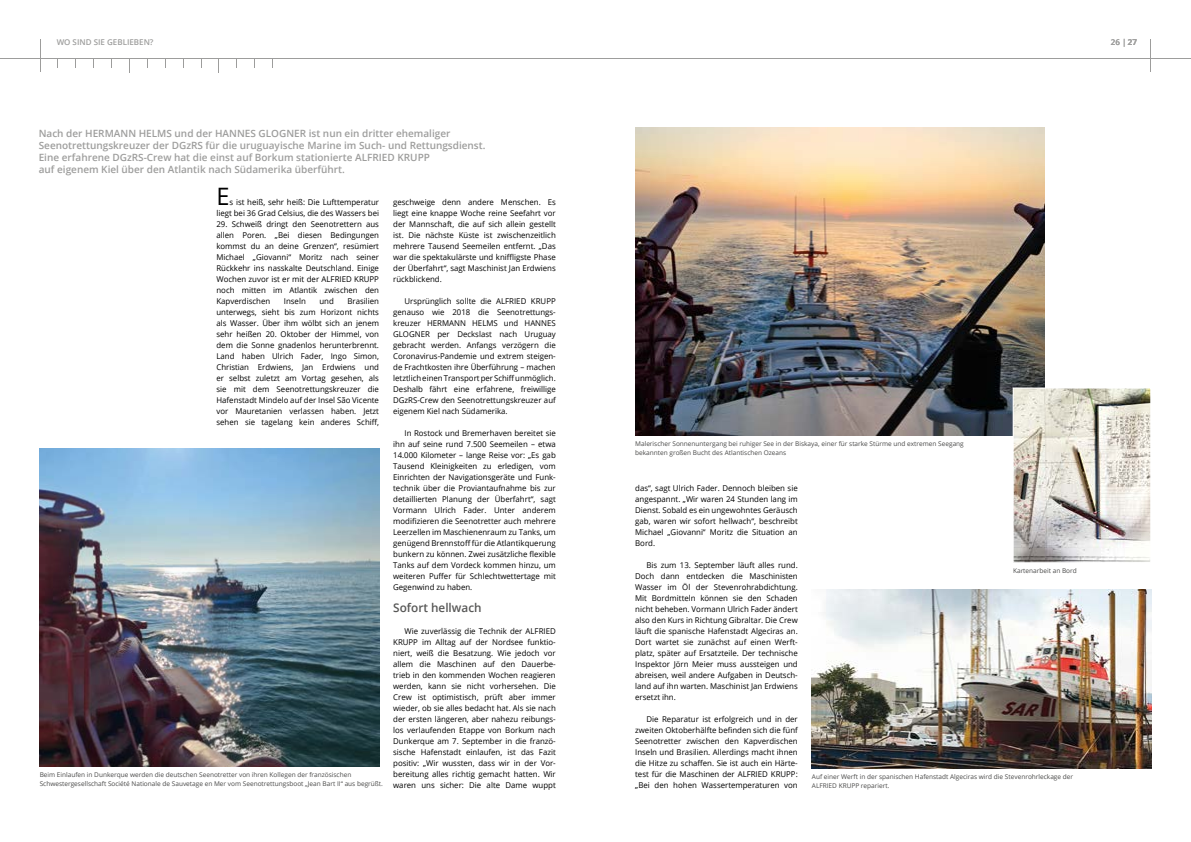
<style>
.page{position:relative;width:1191px;height:842px;background:#fff}
.page>*{position:absolute;margin:0;border:0;box-sizing:border-box;transform-origin:0 0}
.t1{font:24px "Open Sans";color:#000}
.t2{font:600 12px "Open Sans";color:#575756}
.t3{font:600 10px/12px "Open Sans";color:#9d9d9c}
.t4{font:8px/11px "Open Sans";color:#000;text-align:justify}
.t5{font:600 8px "Open Sans";color:#9d9d9c}
.t6{font:6.5px/9px "Open Sans";color:#4a4a49}
</style>
<div class="page">
<hr style="left:40px;top:40px;width:1px;height:32px;background:#9d9d9c">
<hr style="left:1150px;top:40px;width:1px;height:32px;background:#9d9d9c">
<svg style="left:129px;top:60px;width:1px;height:12px"></svg>
<hr style="left:0;top:59px;width:1191px;height:1px;background:#9d9d9c">
<img style="left:812px;top:590px;width:339px;height:179px">
<img style="left:635px;top:128px;width:409px;height:308px">
<img style="left:40px;top:448px;width:339px;height:318px">
<img style="left:1015px;top:390px;width:133px;height:170px">
<div style="left:1013px;top:388px;width:137px;height:174px;border:1px solid #fff"></div>
<p class="t5" style="left:1110px;top:37px;width:28px">26 | 27</p>
<p class="t5" style="left:57px;top:37px;width:98px">WO SIND SIE GEBLIEBEN?</p>
<p class="t5" style="left:1115px;top:37px;width:6px">7</p>
<p class="t5" style="left:57px;top:37px;width:89px">KAPITELBEZEICHNUNG</p>
<p class="t3" style="left:39px;top:127px;width:448px">Nach der HERMANN HELMS und der HANNES GLOGNER ist nun ein dritter ehemaliger Seenotrettungskreuzer der DGzRS für die uruguayische Marine im Such- und Rettungsdienst.<br>Eine erfahrene DGzRS-Crew hat die einst auf Borkum stationierte ALFRIED KRUPP<br>auf eigenem Kiel über den Atlantik nach Südamerika überführt.</p>
<h1 class="t1" style="left:216px;top:180px;width:15px">E</h1>
<p class="t4" style="left:216px;top:196px;width:164px;text-align:right">s ist heiß, sehr heiß: Die Lufttemperatur liegt bei 36 Grad Celsius, die des Wassers bei</p>
<p class="t4" style="left:216px;top:218px;width:164px">29. Schweiß dringt den Seenotrettern aus allen Poren. „Bei diesen Bedingungen kommst du an deine Grenzen“, resümiert Michael „Giovanni“ Moritz nach seiner Rückkehr ins nasskalte Deutschland. Einige Wochen zuvor ist er mit der ALFRIED KRUPP noch mitten im Atlantik zwischen den Kapverdischen</p>
<p class="t4" style="left:216px;top:295px;width:164px;text-indent:131px">Brasilien unterwegs, sieht bis zum Horizont nichts als Wasser. Über ihm wölbt sich an jenem sehr heißen 20. Oktober der Himmel, von dem die Sonne gnadenlos herunterbrennt.<br>Land haben Ulrich Fader, Ingo Simon, Christian Erdwiens, Jan Erdwiens und er selbst zuletzt am Vortag gesehen, als sie mit dem Seenotrettungskreuzer die Hafenstadt Mindelo auf der Insel São Vicente vor Mauretanien verlassen haben. Jetzt sehen sie tagelang kein anderes Schiff,</p>
<p class="t4" style="left:284px;top:295px;width:23px">Inseln</p>
<p class="t4" style="left:319px;top:295px;width:16px">und</p>
<p class="t6" style="left:40px;top:770px;width:345px">Beim Einlaufen in Dunkerque werden die deutschen Seenotretter von ihren Kollegen der französischen<br>Schwestergesellschaft Société Nationale de Sauvetage en Mer vom Seenotrettungsboot „Jean Bart II“ aus begrüßt.</p>
<p class="t4" style="left:393px;top:196px;width:164px">geschweige denn andere Menschen. Es liegt eine knappe Woche reine Seefahrt vor der Mannschaft, die auf sich allein gestellt ist. Die nächste Küste ist zwischenzeitlich mehrere Tausend Seemeilen entfernt. „Das war die spektakulärste und kniffligste Phase der Überfahrt“, sagt Maschinist Jan Erdwiens rückblickend.</p>
<p class="t4" style="left:393px;top:295px;width:164px;text-indent:11px">Ursprünglich sollte die ALFRIED KRUPP genauso wie 2018 die Seenotrettungs&shy;kreuzer HERMANN HELMS und HANNES GLOGNER per Deckslast nach Uruguay gebracht werden. Anfangs verzögern die Coronavirus-Pandemie und extrem steigen&shy;de Frachtkosten ihre Überführung – machen letztlich einen Transport per Schiff unmöglich.<br>Deshalb fährt eine erfahrene, freiwillige DGzRS-Crew den Seenotrettungskreuzer auf eigenem Kiel nach Südamerika.</p>
<p class="t4" style="left:393px;top:427px;width:164px;text-indent:11px">In Rostock und Bremerhaven bereitet sie ihn auf seine rund 7.500 Seemeilen – etwa 14.000 Kilometer – lange Reise vor: „Es gab Tausend Kleinigkeiten zu erledigen, vom Einrichten der Navigationsgeräte und Funk&shy;technik über die Proviantaufnahme bis zur detaillierten Planung der Überfahrt“, sagt Vormann Ulrich Fader. Unter anderem modifizieren die Seenotretter auch mehrere Leerzellen im Maschienenraum zu Tanks, um genügend Brennstoff für die Atlantikquerung bunkern zu können. Zwei zusätzliche flexible Tanks auf dem Vordeck kommen hinzu, um weiteren Puffer für Schlechtwettertage mit Gegenwind zu haben.</p>
<h2 class="t2" style="left:393px;top:599px;width:90px">Sofort hellwach</h2>
<p class="t4" style="left:393px;top:625px;width:164px;text-indent:11px">Wie zuverlässig die Technik der ALFRIED KRUPP im Alltag auf der Nordsee funktio&shy;niert, weiß die Besatzung. Wie jedoch vor allem die Maschinen auf den Dauerbe&shy;trieb in den kommenden Wochen reagieren werden, kann sie nicht vorhersehen. Die Crew ist optimistisch, prüft aber immer wieder, ob sie alles bedacht hat. Als sie nach der ersten längeren, aber nahezu reibungs&shy;los verlaufenden Etappe von Borkum nach Dunkerque am 7. September in die franzö&shy;sische Hafenstadt einlaufen, ist das Fazit positiv: „Wir wussten, dass wir in der Vor&shy;bereitung alles richtig gemacht hatten. Wir waren uns sicher: Die alte Dame wuppt</p>
<p class="t6" style="left:635px;top:439px;width:330px">Malerischer Sonnenuntergang bei ruhiger See in der Biskaya, einer für starke Stürme und extremen Seegang bekannten großen Bucht des Atlantischen Ozeans</p>
<p class="t4" style="left:635px;top:482px;width:164px">das“, sagt Ulrich Fader. Dennoch bleiben sie angespannt. „Wir waren 24 Stunden lang im Dienst. Sobald es ein ungewohntes Geräusch gab, waren wir sofort hellwach“, beschreibt Michael „Giovanni“ Moritz die Situation an Bord.</p>
<p class="t4" style="left:635px;top:559px;width:164px;text-indent:11px">Bis zum 13. September läuft alles rund.<br>Doch dann entdecken die Maschinisten Wasser im Öl der Stevenrohrabdichtung.<br>Mit Bordmitteln können sie den Schaden nicht beheben. Vormann Ulrich Fader ändert also den Kurs in Richtung Gibraltar. Die Crew läuft die spanische Hafenstadt Algeciras an.<br>Dort wartet sie zunächst auf einen Werft&shy;platz, später auf Ersatzteile. Der technische Inspektor Jörn Meier muss aussteigen und abreisen, weil andere Aufgaben in Deutsch&shy;land auf ihn warten. Maschinist Jan Erdwiens ersetzt ihn.</p>
<p class="t4" style="left:635px;top:713px;width:164px;text-indent:11px">Die Reparatur ist erfolgreich und in der zweiten Oktoberhälfte befinden sich die fünf Seenotretter zwischen den Kapverdischen Inseln und Brasilien. Allerdings macht ihnen die Hitze zu schaffen. Sie ist auch ein Härte&shy;test für die Maschinen der ALFRIED KRUPP: „Bei den hohen Wassertemperaturen von</p>
<p class="t6" style="left:1013px;top:566px;width:65px">Kartenarbeit an Bord</p>
<p class="t6" style="left:812px;top:772px;width:263px">Auf einer Werft in der spanischen Hafenstadt Algeciras wird die Stevenrohrleckage der<br>ALFRIED KRUPP repariert.</p>
</div>
